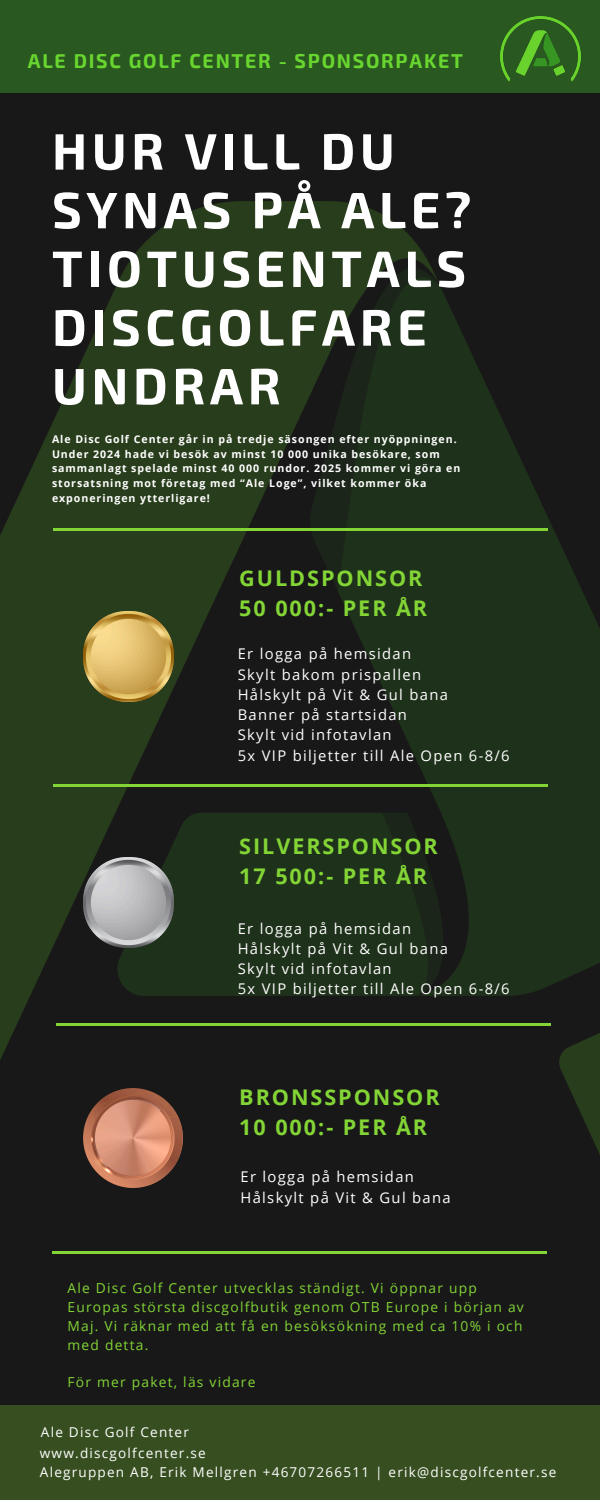
<style>
.page{position:relative;width:600px;height:1500px;background:#181818}
.page>*{position:absolute;margin:0;border:0;box-sizing:border-box;transform-origin:0 0}
.t1{font:700 51.2px/58.7px "Exo 2";letter-spacing:.09em;color:#fff}
.t2{font:700 21.6px/30px "Open Sans";letter-spacing:.09em;color:#83d536}
.t3{font:700 19.7px "Exo 2";letter-spacing:.09em;color:#69d630}
.t4{font:14.8px "Open Sans";letter-spacing:.09em;color:#fff}
.t5{font:13.8px/18.8px "Open Sans";letter-spacing:.09em;color:#83d536}
.t6{font:13.6px "Open Sans";letter-spacing:.09em;color:#fff}
.t7{font:700 10.6px/14.7px "Open Sans";letter-spacing:.09em;color:#fff}
</style>
<div class="page">
<img style="left:0;top:201px;width:600px;height:1053px">
<div style="left:0;top:1405px;width:600px;height:95px;background:#364e20"></div>
<div style="left:0;top:0;width:600px;height:93px;background:#295920"></div>
<hr style="left:53px;top:528px;width:494px;height:2px;background:#83d536">
<hr style="left:53px;top:784px;width:494px;height:2px;background:#83d536">
<hr style="left:56px;top:1023px;width:494px;height:2px;background:#83d536">
<hr style="left:52px;top:1251px;width:494px;height:2px;background:#83d536">
<img style="left:83px;top:857px;width:90px;height:90px">
<img style="left:83px;top:612px;width:90px;height:90px">
<img style="left:83px;top:1088px;width:99px;height:100px">
<img style="left:501px;top:16px;width:80px;height:65px">
<p class="t3" style="left:28px;top:48px;width:437px">ALE DISC GOLF CENTER - SPONSORPAKET</p>
<p class="t1" style="left:52px;top:119px;width:421px">HUR VILL DU<br>SYNAS PÅ ALE?<br>TIOTUSENTALS<br>DISCGOLFARE<br>UNDRAR</p>
<p class="t7" style="left:52px;top:432px;width:410px">Ale Disc Golf Center går in på tredje säsongen efter nyöppningen.<br>Under 2024 hade vi besök av minst 10 000 unika besökare, som sammanlagt spelade minst 40 000 rundor. 2025 kommer vi göra en storsatsning mot företag med “Ale Loge”, vilket kommer öka exponeringen ytterligare!</p>
<p class="t2" style="left:239px;top:562px;width:189px">GULDSPONSOR<br>50 000:- PER ÅR</p>
<p class="t4" style="left:238px;top:644px;width:175px">Er logga på hemsidan</p>
<p class="t4" style="left:238px;top:664px;width:185px">Skylt bakom prispallen</p>
<h2 class="t4" style="left:238px;top:684px;width:212px">Hålskylt på Vit &amp; Gul bana</h2>
<p class="t4" style="left:238px;top:704px;width:171px">Banner på startsidan</p>
<h1 class="t4" style="left:238px;top:725px;width:155px">Skylt vid infotavlan</h1>
<p class="t4" style="left:238px;top:745px;width:273px">5x VIP biljetter till Ale Open 6-8/6</p>
<p class="t2" style="left:239px;top:831px;width:200px">SILVERSPONSOR<br>17 500:- PER ÅR</p>
<p class="t4" style="left:238px;top:918px;width:175px">Er logga på hemsidan</p>
<h2 class="t4" style="left:238px;top:938px;width:212px">Hålskylt på Vit &amp; Gul bana</h2>
<p class="t4" style="left:238px;top:958px;width:155px">Skylt vid infotavlan</p>
<p class="t4" style="left:238px;top:979px;width:273px">5x VIP biljetter till Ale Open 6-8/6</p>
<p class="t2" style="left:239px;top:1081px;width:202px">BRONSSPONSOR<br>10 000:- PER ÅR</p>
<p class="t4" style="left:240px;top:1166px;width:175px">Er logga på hemsidan</p>
<p class="t4" style="left:240px;top:1187px;width:212px">Hålskylt på Vit &amp; Gul bana</p>
<p class="t5" style="left:68px;top:1279px;width:458px">Ale Disc Golf Center utvecklas ständigt. Vi öppnar upp Europas största discgolfbutik genom OTB Europe i början av Maj. Vi räknar med att få en besöksökning med ca 10% i och med detta.</p>
<h2 class="t5" style="left:68px;top:1372px;width:190px">För mer paket, läs vidare</h2>
<p class="t6" style="left:41px;top:1423px;width:150px">Ale Disc Golf Center</p>
<p class="t6" style="left:40px;top:1443px;width:167px">www.discgolfcenter.se</p>
<p class="t6" style="left:40px;top:1462px;width:518px">Alegruppen AB, Erik Mellgren +46707266511 | erik@discgolfcenter.se</p>
</div>
